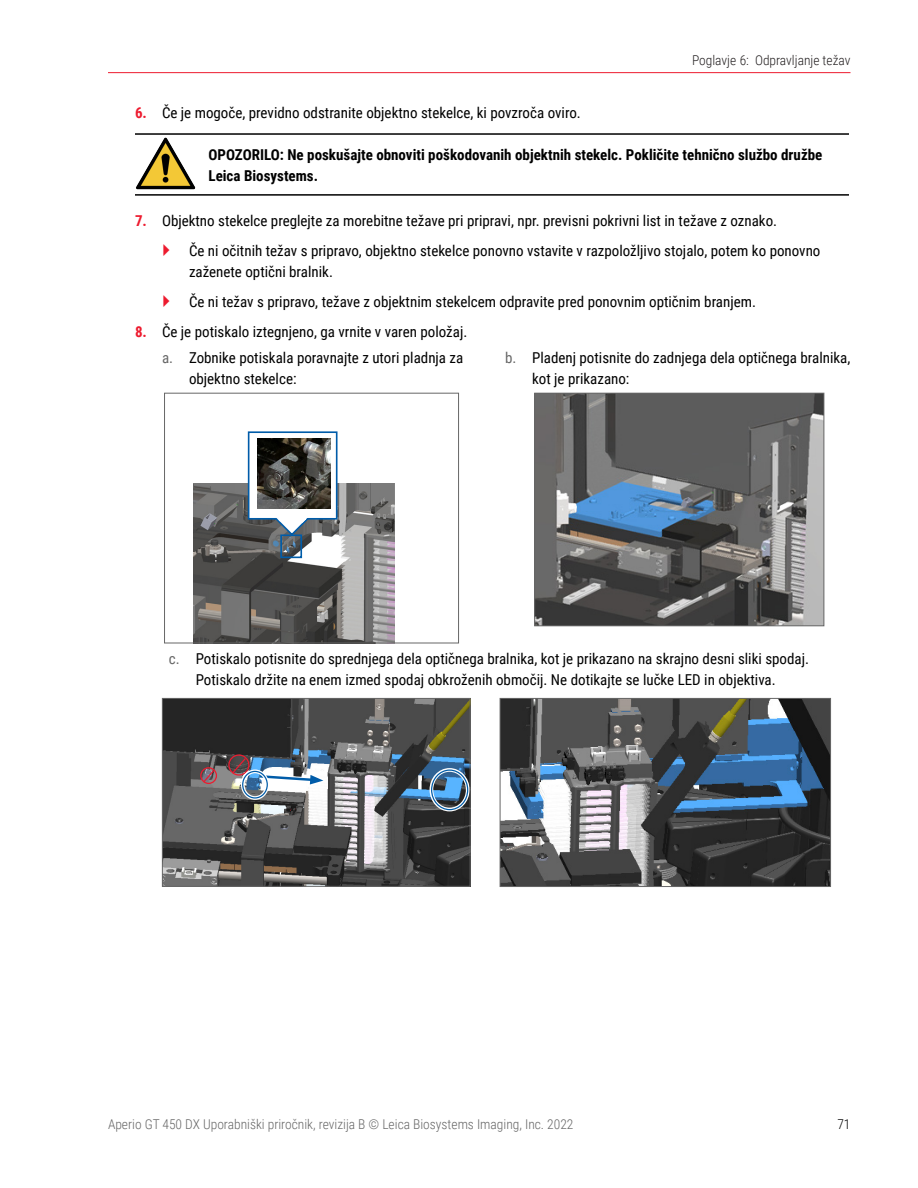
<style>
.page{position:relative;width:918px;height:1188px;background:#fff}
.page>*{position:absolute;margin:0;border:0;box-sizing:border-box;transform-origin:0 0}
.t1{font:15px/21px "Roboto Condensed";color:#000}
.Body{font:700 15px/21px "Roboto Condensed";color:#000}
.t2{font:300 13.5px "Roboto Condensed";color:#666}
.t3{font:300 13.5px "Roboto Condensed";color:#231f20}
.t4{font:300 13.5px "Roboto Condensed";color:#000}
.s1{font-weight:700;color:#ed1b2f}
.s2{color:#666}
</style>
<div class="page">
<hr style="left:108px;top:72px;width:742px;height:1px;background:#ed1b2f">
<hr style="left:135px;top:133px;width:60px;height:2px;background:#000">
<hr style="left:135px;top:194px;width:60px;height:2px;background:#000">
<hr style="left:195px;top:133px;width:654px;height:2px;background:#000">
<hr style="left:195px;top:194px;width:654px;height:2px;background:#000">
<img style="left:136px;top:137px;width:59px;height:53px">
<img style="left:194px;top:484px;width:200px;height:157px">
<div style="left:280px;top:534px;width:22px;height:24px;border:2px solid #005ca9"></div>
<div style="left:249px;top:432px;width:88px;height:87px;background:#fff"></div>
<img style="left:258px;top:439px;width:72px;height:70px">
<div style="left:248px;top:431px;width:90px;height:89px;border:2px solid #005ca9"></div>
<svg style="left:270px;top:492px;width:45px;height:45px"></svg>
<hr style="left:279px;top:517px;width:26px;height:3px;background:#fff">
<div style="left:164px;top:393px;width:295px;height:250px;border:1px solid #666"></div>
<img style="left:536px;top:395px;width:286px;height:229px">
<div style="left:534px;top:393px;width:290px;height:233px;border:1px solid #666"></div>
<img style="left:164px;top:700px;width:305px;height:185px">
<div style="left:200px;top:767px;width:17px;height:17px;border:1px solid #ed1b2f;border-radius:50%"></div>
<svg style="left:202px;top:769px;width:13px;height:14px"></svg>
<div style="left:228px;top:754px;width:21px;height:22px;border:1px solid #ed1b2f;border-radius:50%"></div>
<svg style="left:231px;top:757px;width:16px;height:18px"></svg>
<div style="left:430px;top:768px;width:40px;height:43px;border:4px solid #fff;border-radius:50%"></div>
<div style="left:431px;top:770px;width:37px;height:40px;border:1px solid #005ca9;border-radius:50%"></div>
<svg style="left:254px;top:772px;width:74px;height:15px"></svg>
<div style="left:241px;top:770px;width:28px;height:30px;border:4px solid #fff;border-radius:50%"></div>
<div style="left:242px;top:771px;width:26px;height:28px;border:1px solid #005ca9;border-radius:50%"></div>
<div style="left:162px;top:698px;width:309px;height:189px;border:1px solid #666"></div>
<img style="left:502px;top:700px;width:327px;height:185px">
<div style="left:500px;top:698px;width:331px;height:189px;border:1px solid #666"></div>
<p class="t3" style="left:692px;top:51px;width:160px">Poglavje 6: Odpravljanje težav</p>
<p class="t1" style="left:135px;top:101px;width:447px"><span class="s1">6.</span> Če je mogoče, previdno odstranite objektno stekelce, ki povzroča oviro.</p>
<p class="Body" style="left:209px;top:143px;width:615px">OPOZORILO: Ne poskušajte obnoviti poškodovanih objektnih stekelc. Pokličite tehnično službo družbe<br>Leica Biosystems.</p>
<p class="t1" style="left:135px;top:209px;width:644px"><span class="s1">7.</span> Objektno stekelce preglejte za morebitne težave pri pripravi, npr. previsni pokrivni list in težave z oznako.</p>
<p class="t1" style="left:189px;top:239px;width:633px">Če ni očitnih težav s pripravo, objektno stekelce ponovno vstavite v razpoložljivo stojalo, potem ko ponovno zaženete optični bralnik.</p>
<p class="t1" style="left:189px;top:290px;width:569px">Če ni težav s pripravo, težave z objektnim stekelcem odpravite pred ponovnim optičnim branjem.</p>
<p class="t1" style="left:135px;top:320px;width:334px"><span class="s1">8.</span> Če je potiskalo iztegnjeno, ga vrnite v varen položaj.</p>
<p class="t1" style="left:189px;top:347px;width:276px;text-indent:-27px"><span class="s2">a.</span> Zobnike potiskala poravnajte z utori pladnja za objektno stekelce:</p>
<p class="t1" style="left:532px;top:347px;width:320px;text-indent:-27px"><span class="s2">b.</span> Pladenj potisnite do zadnjega dela optičnega bralnika, kot je prikazano:</p>
<p class="t1" style="left:169px;top:647px;width:642px;text-align:center"><span class="s2">c.</span> Potiskalo potisnite do sprednjega dela optičnega bralnika, kot je prikazano na skrajno desni sliki spodaj.<br>Potiskalo držite na enem izmed spodaj obkroženih območij. Ne dotikajte se lučke LED in objektiva.</p>
<p class="t2" style="left:108px;top:1115px;width:467px">Aperio GT 450 DX Uporabniški priročnik, revizija B © Leica Biosystems Imaging, Inc. 2022</p>
<p class="t4" style="left:837px;top:1115px;width:15px">71</p>
</div>
